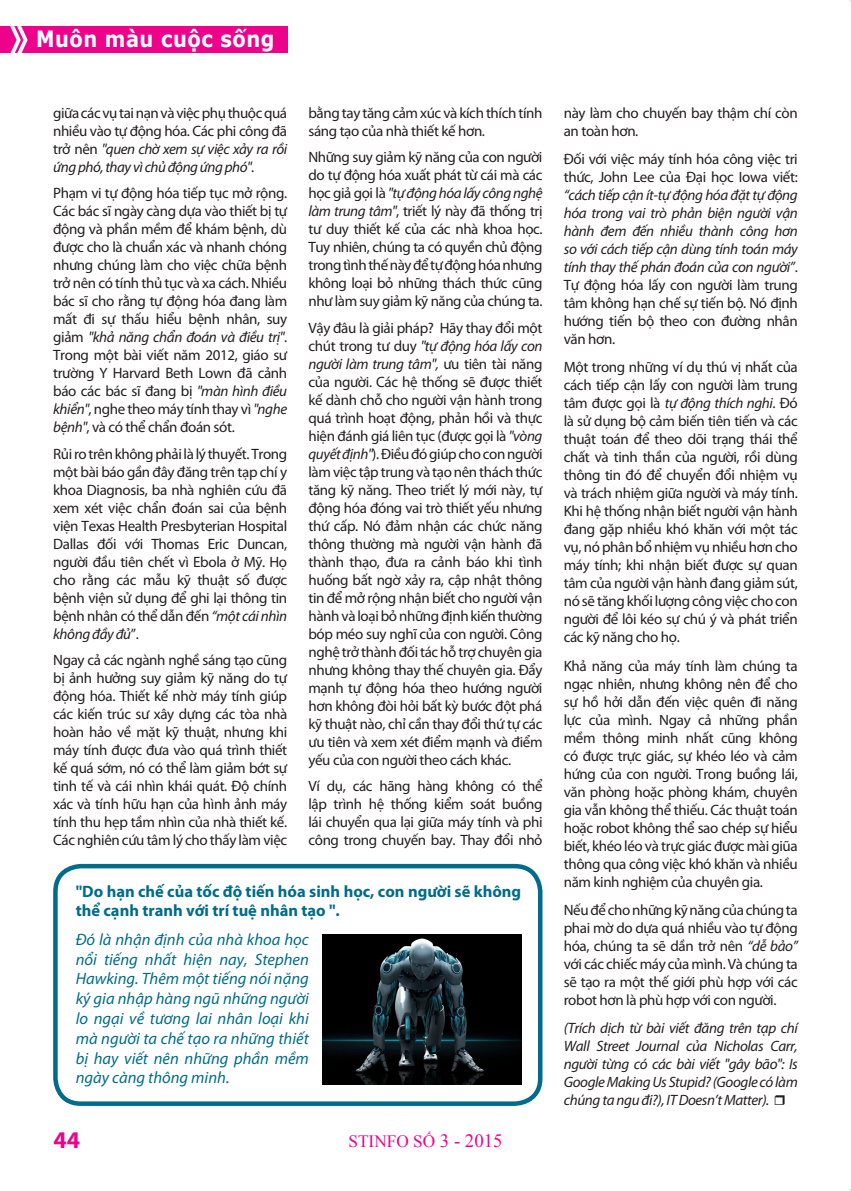
<style>
.page{position:relative;width:851px;height:1191px;background:#fff}
.page>*{position:absolute;margin:0;border:0;box-sizing:border-box;transform-origin:0 0}
.t1{font:700 24px "Myriad Pro";color:#ed028c}
.t2{font:700 22.35px "Verdana";letter-spacing:.025em;color:#fff;scale:.87 1}
.t3{font:17.25px "Times New Roman";color:#ed028c}
.t4{font:italic 16.5px/19.8px "Myriad Pro";color:#006c8b;text-align:justify}
.t5{font:700 16.5px/19.8px "Myriad Pro";color:#006c8b}
.t6{font:15px/18px "Myriad Pro";letter-spacing:-.025em;color:#231f20;text-align:justify}
.t7{font:italic 15px/18px "Myriad Pro";letter-spacing:-.025em;color:#231f20;text-align:justify}
.s1{font-style:italic}
.s2{font-size:18.75px}
</style>
<div class="page">
<div style="left:0;top:26px;width:287px;height:27px;background:#ed028c"></div>
<svg style="left:10px;top:26px;width:18px;height:27px"></svg>
<div style="left:53px;top:864px;width:489px;height:242px;border:4px solid #006c8b;border-radius:26px"></div>
<img style="left:322px;top:934px;width:199px;height:150px">
<h2 class="t2" style="left:36px;top:25px;width:275px">Muôn màu cuộc sống</h2>
<p class="t6" style="left:53px;top:103px;width:235px">giữa các vụ tai nạn và việc phụ thuộc quá nhiều vào tự động hóa. Các phi công đã trở nên <span class="s1">"quen chờ xem sự việc xảy ra rồi ứng phó, thay vì chủ động ứng phó"</span>.</p>
<p class="t6" style="left:53px;top:184px;width:235px">Phạm vi tự động hóa tiếp tục mở rộng.<br>Các bác sĩ ngày càng dựa vào thiết bị tự động và phần mềm để khám bệnh, dù được cho là chuẩn xác và nhanh chóng nhưng chúng làm cho việc chữa bệnh trở nên có tính thủ tục và xa cách. Nhiều bác sĩ cho rằng tự động hóa đang làm mất đi sự thấu hiểu bệnh nhân, suy giảm <span class="s1">"khả năng chẩn đoán và điều trị"</span>.<br>Trong một bài viết năm 2012, giáo sư trường Y Harvard Beth Lown đã cảnh báo các bác sĩ đang bị <span class="s1">"màn hình điều khiển"</span>, nghe theo máy tính thay vì <span class="s1">"nghe bệnh"</span>, và có thể chẩn đoán sót.</p>
<p class="t6" style="left:53px;top:444px;width:235px">Rủi ro trên không phải là lý thuyết. Trong một bài báo gần đây đăng trên tạp chí y khoa Diagnosis, ba nhà nghiên cứu đã xem xét việc chẩn đoán sai của bệnh viện Texas Health Presbyterian Hospital Dallas đối với Thomas Eric Duncan, người đầu tiên chết vì Ebola ở Mỹ. Họ cho rằng các mẫu kỹ thuật số được bệnh viện sử dụng để ghi lại thông tin bệnh nhân có thể dẫn đến <span class="s1">“một cái nhìn không đầy đủ</span>”.</p>
<p class="t6" style="left:53px;top:651px;width:235px">Ngay cả các ngành nghề sáng tạo cũng bị ảnh hưởng suy giảm kỹ năng do tự động hóa. Thiết kế nhờ máy tính giúp các kiến trúc sư xây dựng các tòa nhà hoàn hảo về mặt kỹ thuật, nhưng khi máy tính được đưa vào quá trình thiết kế quá sớm, nó có thể làm giảm bớt sự tinh tế và cái nhìn khái quát. Độ chính xác và tính hữu hạn của hình ảnh máy tính thu hẹp tầm nhìn của nhà thiết kế.<br>Các nghiên cứu tâm lý cho thấy làm việc</p>
<p class="t6" style="left:308px;top:103px;width:235px">bằng tay tăng cảm xúc và kích thích tính sáng tạo của nhà thiết kế hơn.</p>
<p class="t6" style="left:308px;top:148px;width:235px">Những suy giảm kỹ năng của con người do tự động hóa xuất phát từ cái mà các học giả gọi là <span class="s1">"tự động hóa lấy công nghệ làm trung tâm"</span>, triết lý này đã thống trị tư duy thiết kế của các nhà khoa học.<br>Tuy nhiên, chúng ta có quyền chủ động trong tình thế này để tự động hóa nhưng không loại bỏ những thách thức cũng như làm suy giảm kỹ năng của chúng ta.</p>
<p class="t6" style="left:308px;top:318px;width:235px">Vậy đâu là giải pháp? Hãy thay đổi một chút trong tư duy <span class="s1">"tự động hóa lấy con người làm trung tâm",</span> ưu tiên tài năng của người. Các hệ thống sẽ được thiết kế dành chỗ cho người vận hành trong quá trình hoạt động, phản hồi và thực hiện đánh giá liên tục (được gọi là <span class="s1">"vòng quyết định"</span>). Điều đó giúp cho con người làm việc tập trung và tạo nên thách thức tăng kỹ năng. Theo triết lý mới này, tự động hóa đóng vai trò thiết yếu nhưng thứ cấp. Nó đảm nhận các chức năng thông thường mà người vận hành đã thành thạo, đưa ra cảnh báo khi tình huống bất ngờ xảy ra, cập nhật thông tin để mở rộng nhận biết cho người vận hành và loại bỏ những định kiến thường bóp méo suy nghĩ của con người. Công nghệ trở thành đối tác hỗ trợ chuyên gia nhưng không thay thế chuyên gia. Đẩy mạnh tự động hóa theo hướng người hơn không đòi hỏi bất kỳ bước đột phá kỹ thuật nào, chỉ cần thay đổi thứ tự các ưu tiên và xem xét điểm mạnh và điểm yếu của con người theo cách khác.</p>
<p class="t6" style="left:308px;top:777px;width:235px">Ví dụ, các hãng hàng không có thể lập trình hệ thống kiểm soát buồng lái chuyển qua lại giữa máy tính và phi công trong chuyến bay. Thay đổi nhỏ</p>
<p class="t5" style="left:76px;top:880px;width:447px">"Do hạn chế của tốc độ tiến hóa sinh học, con người sẽ không thể cạnh tranh với trí tuệ nhân tạo ".</p>
<p class="t4" style="left:76px;top:929px;width:234px">Đó là nhận định của nhà khoa học nổi tiếng nhất hiện nay, Stephen Hawking. Thêm một tiếng nói nặng ký gia nhập hàng ngũ những người lo ngại về tương lai nhân loại khi mà người ta chế tạo ra những thiết bị hay viết nên những phần mềm ngày càng thông minh.</p>
<p class="t1" style="left:53px;top:1124px;width:28px">44</p>
<p class="t3" style="left:348px;top:1130px;width:155px">STINFO SỐ <span class="s2">3 - 2015</span></p>
<p class="t6" style="left:563px;top:103px;width:235px">này làm cho chuyến bay thậm chí còn an toàn hơn.</p>
<p class="t6" style="left:563px;top:150px;width:235px">Đối với việc máy tính hóa công việc tri thức, John Lee của Đại học Iowa viết: <span class="s1">“cách tiếp cận ít-tự động hóa đặt tự động hóa trong vai trò phản biện người vận hành đem đến nhiều thành công hơn so với cách tiếp cận dùng tính toán máy tính thay thế phán đoán của con người”</span>.<br>Tự động hóa lấy con người làm trung tâm không hạn chế sự tiến bộ. Nó định hướng tiến bộ theo con đường nhân văn hơn.</p>
<p class="t6" style="left:563px;top:358px;width:235px">Một trong những ví dụ thú vị nhất của cách tiếp cận lấy con người làm trung tâm được gọi là <span class="s1">tự động thích nghi</span>. Đó là sử dụng bộ cảm biến tiên tiến và các thuật toán để theo dõi trạng thái thể chất và tinh thần của người, rồi dùng thông tin đó để chuyển đổi nhiệm vụ và trách nhiệm giữa người và máy tính.<br>Khi hệ thống nhận biết người vận hành đang gặp nhiều khó khăn với một tác vụ, nó phân bổ nhiệm vụ nhiều hơn cho máy tính; khi nhận biết được sự quan tâm của người vận hành đang giảm sút, nó sẽ tăng khối lượng công việc cho con người để lôi kéo sự chú ý và phát triển các kỹ năng cho họ.</p>
<p class="t6" style="left:563px;top:656px;width:235px">Khả năng của máy tính làm chúng ta ngạc nhiên, nhưng không nên để cho sự hồ hởi dẫn đến việc quên đi năng lực của mình. Ngay cả những phần mềm thông minh nhất cũng không có được trực giác, sự khéo léo và cảm hứng của con người. Trong buồng lái, văn phòng hoặc phòng khám, chuyên gia vẫn không thể thiếu. Các thuật toán hoặc robot không thể sao chép sự hiểu biết, khéo léo và trực giác được mài giũa thông qua công việc khó khăn và nhiều năm kinh nghiệm của chuyên gia.</p>
<p class="t6" style="left:563px;top:900px;width:235px">Nếu để cho những kỹ năng của chúng ta phai mờ do dựa quá nhiều vào tự động hóa, chúng ta sẽ dần trở nên <span class="s1">“dễ bảo” </span>với các chiếc máy của mình. Và chúng ta sẽ tạo ra một thế giới phù hợp với các robot hơn là phù hợp với con người.</p>
<p class="t7" style="left:563px;top:1019px;width:235px">(Trích dịch từ bài viết đăng trên tạp chí Wall Street Journal của Nicholas Carr, người từng có các bài viết "gây bão": Is Google Making Us Stupid? (Google có làm chúng ta ngu đi?), IT Doesn’t Matter).</p>
</div>
